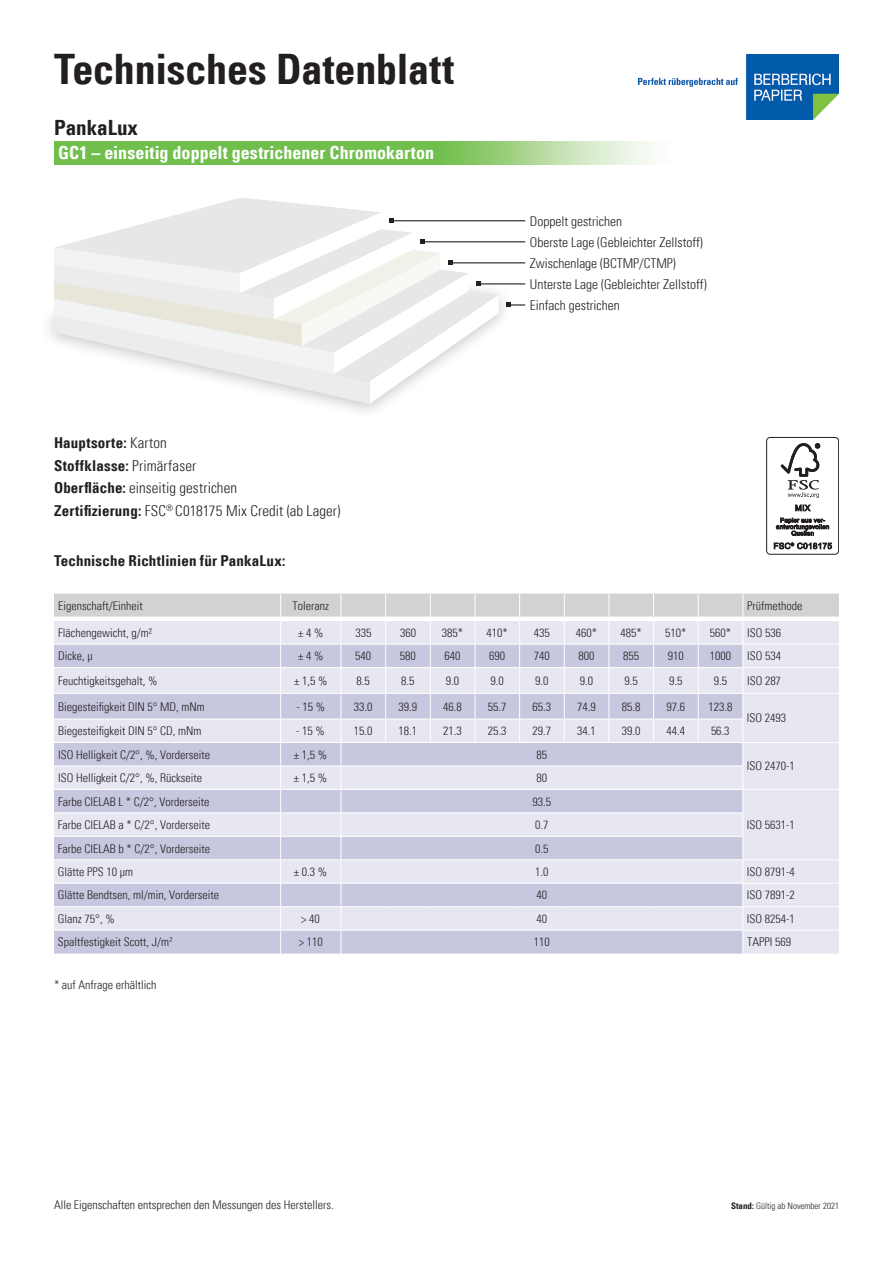
<style>
.page{position:relative;width:893px;height:1263px;background:#fff}
.page>*{position:absolute;margin:0;border:0;box-sizing:border-box;transform-origin:0 0}
.t1{font:700 condensed 42px "Univers";letter-spacing:-.005em;color:#231f20}
.t2{font:700 condensed 21px "Univers";color:#231f20}
.t3{font:700 condensed 18px "Univers";color:#fff}
.t4{font:300 condensed 15px/22.5px "Univers";letter-spacing:.005em;color:#231f20}
.t5{font:700 condensed 15px "Univers";letter-spacing:.01em;color:#231f20}
.t6{font:300 condensed 13.5px/21px "Univers";color:#231f20}
.t7{font:300 condensed 12px "Univers";color:#231f20}
.t8{font:300 condensed 9px "Univers";color:#231f20}
.s1{font-weight:700}
</style>
<div class="page">
<svg style="left:54px;top:593px;width:785px;height:361px;background:#dadae9"></svg>
<hr style="left:54px;top:617px;width:227px;height:4px;background:#fff">
<hr style="left:281px;top:617px;width:60px;height:4px;background:#fff">
<hr style="left:341px;top:617px;width:45px;height:4px;background:#fff">
<hr style="left:386px;top:617px;width:44px;height:4px;background:#fff">
<hr style="left:430px;top:617px;width:45px;height:4px;background:#fff">
<hr style="left:475px;top:617px;width:45px;height:4px;background:#fff">
<hr style="left:520px;top:617px;width:44px;height:4px;background:#fff">
<hr style="left:564px;top:617px;width:45px;height:4px;background:#fff">
<hr style="left:609px;top:617px;width:45px;height:4px;background:#fff">
<hr style="left:654px;top:617px;width:44px;height:4px;background:#fff">
<hr style="left:698px;top:617px;width:45px;height:4px;background:#fff">
<hr style="left:743px;top:617px;width:96px;height:4px;background:#fff">
<svg style="left:54px;top:141px;width:598px;height:24px;background:#89c96a"></svg>
<img style="left:638px;top:54px;width:201px;height:65px">
<div style="left:766px;top:437px;width:73px;height:118px;border:1px solid #231f20;border-radius:4px"></div>
<svg style="left:781px;top:443px;width:39px;height:55px"></svg>
<svg style="left:795px;top:504px;width:16px;height:7px"></svg>
<svg style="left:776px;top:518px;width:53px;height:18px"></svg>
<svg style="left:774px;top:542px;width:58px;height:7px"></svg>
<hr style="left:391px;top:220px;width:134px;height:1px;background:#231f20">
<hr style="left:423px;top:241px;width:102px;height:1px;background:#231f20">
<hr style="left:450px;top:262px;width:75px;height:1px;background:#231f20">
<hr style="left:479px;top:283px;width:46px;height:1px;background:#231f20">
<svg style="left:54px;top:198px;width:445px;height:206px"></svg>
<svg style="left:506px;top:303px;width:19px;height:4px"></svg>
<h1 class="t1" style="left:54px;top:51px;width:402px">Technisches Datenblatt</h1>
<h2 class="t2" style="left:54px;top:118px;width:85px">PankaLux</h2>
<h3 class="t3" style="left:58px;top:145px;width:377px">GC1 – einseitig doppelt gestrichener Chromokarton</h3>
<p class="t4" style="left:54px;top:433px;width:288px"><span class="s1">Hauptsorte:</span> Karton<br><span class="s1">Stoffklasse:</span> Primärfaser<br><span class="s1">Oberfläche:</span> einseitig gestrichen<br><span class="s1">Zertifizierung:</span> FSC<sup>®</sup> C018175 Mix Credit (ab Lager)</p>
<p class="t5" style="left:54px;top:554px;width:233px">Technische Richtlinien für PankaLux:</p>
<p class="t6" style="left:530px;top:212px;width:178px">Doppelt gestrichen<br>Oberste Lage (Gebleichter Zellstoff)<br>Zwischenlage (BCTMP/CTMP)<br>Unterste Lage (Gebleichter Zellstoff)<br>Einfach gestrichen</p>
<p class="t7" style="left:58px;top:601px;width:86px">Eigenschaft/Einheit</p>
<p class="t7" style="left:293px;top:601px;width:38px">Toleranz</p>
<p class="t7" style="left:747px;top:601px;width:57px">Prüfmethode</p>
<p class="t7" style="left:58px;top:628px;width:95px">Flächengewicht, g/m²</p>
<p class="t7" style="left:298px;top:628px;width:27px">± 4 %</p>
<p class="t7" style="left:355px;top:628px;width:17px">335</p>
<p class="t7" style="left:400px;top:628px;width:17px">360</p>
<p class="t7" style="left:442px;top:628px;width:23px">385*</p>
<p class="t7" style="left:487px;top:628px;width:23px">410*</p>
<p class="t7" style="left:534px;top:628px;width:17px">435</p>
<p class="t7" style="left:576px;top:628px;width:23px">460*</p>
<p class="t7" style="left:621px;top:628px;width:23px">485*</p>
<p class="t7" style="left:665px;top:628px;width:23px">510*</p>
<p class="t7" style="left:710px;top:628px;width:23px">560*</p>
<p class="t7" style="left:747px;top:628px;width:35px">ISO 536</p>
<p class="t7" style="left:58px;top:651px;width:36px">Dicke, µ</p>
<p class="t7" style="left:298px;top:651px;width:27px">± 4 %</p>
<p class="t7" style="left:355px;top:651px;width:17px">540</p>
<p class="t7" style="left:400px;top:651px;width:17px">580</p>
<p class="t7" style="left:445px;top:651px;width:17px">640</p>
<p class="t7" style="left:489px;top:651px;width:17px">690</p>
<p class="t7" style="left:534px;top:651px;width:17px">740</p>
<p class="t7" style="left:578px;top:651px;width:17px">800</p>
<p class="t7" style="left:623px;top:651px;width:17px">855</p>
<p class="t7" style="left:668px;top:651px;width:17px">910</p>
<p class="t7" style="left:710px;top:651px;width:23px">1000</p>
<p class="t7" style="left:747px;top:651px;width:35px">ISO 534</p>
<p class="t7" style="left:58px;top:676px;width:101px">Feuchtigkeitsgehalt, %</p>
<p class="t7" style="left:294px;top:676px;width:35px">± 1,5 %</p>
<p class="t7" style="left:357px;top:676px;width:15px">8.5</p>
<p class="t7" style="left:401px;top:676px;width:15px">8.5</p>
<p class="t7" style="left:446px;top:676px;width:15px">9.0</p>
<p class="t7" style="left:490px;top:676px;width:15px">9.0</p>
<p class="t7" style="left:535px;top:676px;width:15px">9.0</p>
<p class="t7" style="left:580px;top:676px;width:15px">9.0</p>
<p class="t7" style="left:624px;top:676px;width:15px">9.5</p>
<p class="t7" style="left:669px;top:676px;width:15px">9.5</p>
<p class="t7" style="left:714px;top:676px;width:15px">9.5</p>
<p class="t7" style="left:747px;top:676px;width:35px">ISO 287</p>
<p class="t7" style="left:58px;top:701px;width:148px">Biegesteifigkeit DIN 5° MD, mNm</p>
<p class="t7" style="left:296px;top:701px;width:30px">- 15 %</p>
<p class="t7" style="left:354px;top:701px;width:20px">33.0</p>
<p class="t7" style="left:399px;top:701px;width:20px">39.9</p>
<p class="t7" style="left:443px;top:701px;width:20px">46.8</p>
<p class="t7" style="left:488px;top:701px;width:20px">55.7</p>
<p class="t7" style="left:532px;top:701px;width:20px">65.3</p>
<p class="t7" style="left:577px;top:701px;width:20px">74.9</p>
<p class="t7" style="left:622px;top:701px;width:20px">85.8</p>
<p class="t7" style="left:666px;top:701px;width:20px">97.6</p>
<p class="t7" style="left:708px;top:701px;width:25px">123.8</p>
<p class="t7" style="left:747px;top:713px;width:41px">ISO 2493</p>
<p class="t7" style="left:58px;top:726px;width:145px">Biegesteifigkeit DIN 5° CD, mNm</p>
<p class="t7" style="left:296px;top:726px;width:30px">- 15 %</p>
<p class="t7" style="left:354px;top:726px;width:20px">15.0</p>
<p class="t7" style="left:398px;top:726px;width:20px">18.1</p>
<p class="t7" style="left:443px;top:726px;width:20px">21.3</p>
<p class="t7" style="left:488px;top:726px;width:20px">25.3</p>
<p class="t7" style="left:532px;top:726px;width:20px">29.7</p>
<p class="t7" style="left:577px;top:726px;width:20px">34.1</p>
<p class="t7" style="left:622px;top:726px;width:20px">39.0</p>
<p class="t7" style="left:666px;top:726px;width:20px">44.4</p>
<p class="t7" style="left:711px;top:726px;width:20px">56.3</p>
<p class="t7" style="left:58px;top:749px;width:154px">ISO Helligkeit C/2°, %, Vorderseite</p>
<p class="t7" style="left:294px;top:749px;width:35px">± 1,5 %</p>
<p class="t7" style="left:536px;top:749px;width:12px">85</p>
<p class="t7" style="left:747px;top:761px;width:49px">ISO 2470-1</p>
<p class="t7" style="left:58px;top:773px;width:146px">ISO Helligkeit C/2°, %, Rückseite</p>
<p class="t7" style="left:294px;top:773px;width:35px">± 1,5 %</p>
<p class="t7" style="left:536px;top:773px;width:12px">80</p>
<p class="t7" style="left:58px;top:796px;width:153px">Farbe CIELAB L * C/2°, Vorderseite</p>
<p class="t7" style="left:532px;top:796px;width:20px">93.5</p>
<p class="t7" style="left:58px;top:820px;width:154px">Farbe CIELAB a * C/2°, Vorderseite</p>
<p class="t7" style="left:535px;top:820px;width:15px">0.7</p>
<p class="t7" style="left:747px;top:820px;width:49px">ISO 5631-1</p>
<p class="t7" style="left:58px;top:843px;width:154px">Farbe CIELAB b * C/2°, Vorderseite</p>
<p class="t7" style="left:535px;top:843px;width:15px">0.5</p>
<p class="t7" style="left:58px;top:867px;width:77px">Glätte PPS 10 μm</p>
<p class="t7" style="left:294px;top:867px;width:35px">± 0.3 %</p>
<p class="t7" style="left:535px;top:867px;width:15px">1.0</p>
<p class="t7" style="left:747px;top:867px;width:49px">ISO 8791-4</p>
<p class="t7" style="left:58px;top:890px;width:163px">Glätte Bendtsen, ml/min, Vorderseite</p>
<p class="t7" style="left:536px;top:890px;width:12px">40</p>
<p class="t7" style="left:747px;top:890px;width:49px">ISO 7891-2</p>
<p class="t7" style="left:58px;top:914px;width:58px">Glanz 75°, %</p>
<p class="t7" style="left:301px;top:914px;width:20px">&gt; 40</p>
<p class="t7" style="left:536px;top:914px;width:12px">40</p>
<p class="t7" style="left:747px;top:914px;width:49px">ISO 8254-1</p>
<p class="t7" style="left:58px;top:937px;width:116px">Spaltfestigkeit Scott, J/m<sup>2</sup></p>
<p class="t7" style="left:299px;top:937px;width:25px">&gt; 110</p>
<p class="t7" style="left:534px;top:937px;width:17px">110</p>
<p class="t7" style="left:747px;top:937px;width:45px">TAPPI 569</p>
<p class="t7" style="left:54px;top:980px;width:104px">* auf Anfrage erhältlich</p>
<p class="t7" style="left:54px;top:1200px;width:281px">Alle Eigenschaften entsprechen den Messungen des Herstellers.</p>
<p class="t8" style="left:731px;top:1202px;width:109px"><span class="s1">Stand:</span> Gültig ab November 2021</p>
</div>
